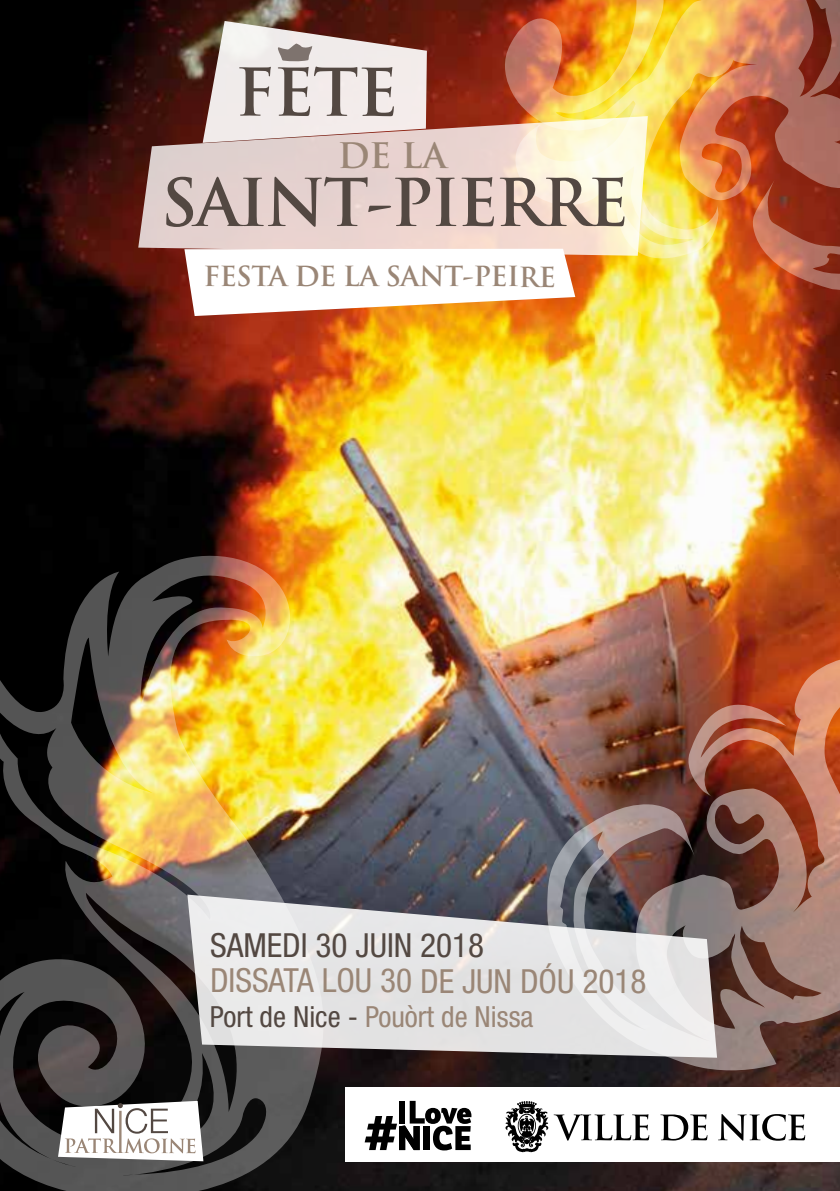
<style>
.page{position:relative;width:840px;height:1191px;background:#fff}
.page>*{position:absolute;margin:0;border:0;box-sizing:border-box;transform-origin:0 0}
.t1{font:700 64px/110.2px "Trajan Pro";letter-spacing:-.035em;color:#534842}
.t2{font:700 34.2px "Trajan Pro";color:#9a8676}
.t3{font:condensed 33.2px "Helvetica Neue";color:#9a8676}
.t4{font:condensed 33.2px "Helvetica Neue";color:#534842}
.t5{font:condensed 29.2px "Helvetica Neue";color:#9a8676}
.t6{font:700 27px "Trajan Pro";letter-spacing:-.025em;color:#9a8676}
.s1{color:#534842}
</style>
<div class="page">
<img style="left:0;top:0;width:839px;height:1191px">
<img style="left:0;top:547px;width:335px;height:644px">
<img style="left:546px;top:654px;width:293px;height:418px">
<div style="left:345px;top:1087px;width:494px;height:75px;background:#fff"></div>
<img style="left:491px;top:0;width:348px;height:290px">
<svg style="left:202px;top:21px;width:224px;height:95px;background:#cfc0bc"></svg>
<svg style="left:138px;top:116px;width:509px;height:140px;background:#e4cfc5"></svg>
<svg style="left:184px;top:249px;width:391px;height:67px"></svg>
<svg style="left:187px;top:894px;width:529px;height:163px;background:#cac9ca"></svg>
<svg style="left:58px;top:1100px;width:145px;height:61px"></svg>
<svg style="left:505px;top:1101px;width:144px;height:51px"></svg>
<svg style="left:660px;top:1114px;width:47px;height:26px"></svg>
<svg style="left:718px;top:1114px;width:86px;height:26px"></svg>
<svg style="left:364px;top:1100px;width:107px;height:50px"></svg>
<h1 class="t1" style="left:160px;top:38px;width:469px;text-indent:74px">FETE<br>SAINT-PIERRE</h1>
<p class="t2" style="left:337px;top:134px;width:111px">DE LA</p>
<p class="t6" style="left:203px;top:260px;width:353px">FESTA DE LA SANT-PEIRE</p>
<p class="t4" style="left:210px;top:926px;width:275px">SAMEDI 30 JUIN 2018</p>
<p class="t3" style="left:210px;top:961px;width:437px">DISSATA LOU 30 DE JUN DÓU 2018</p>
<p class="t5" style="left:210px;top:1000px;width:325px"><span class="s1">Port de Nice -</span> Pouòrt de Nissa</p>
</div>
